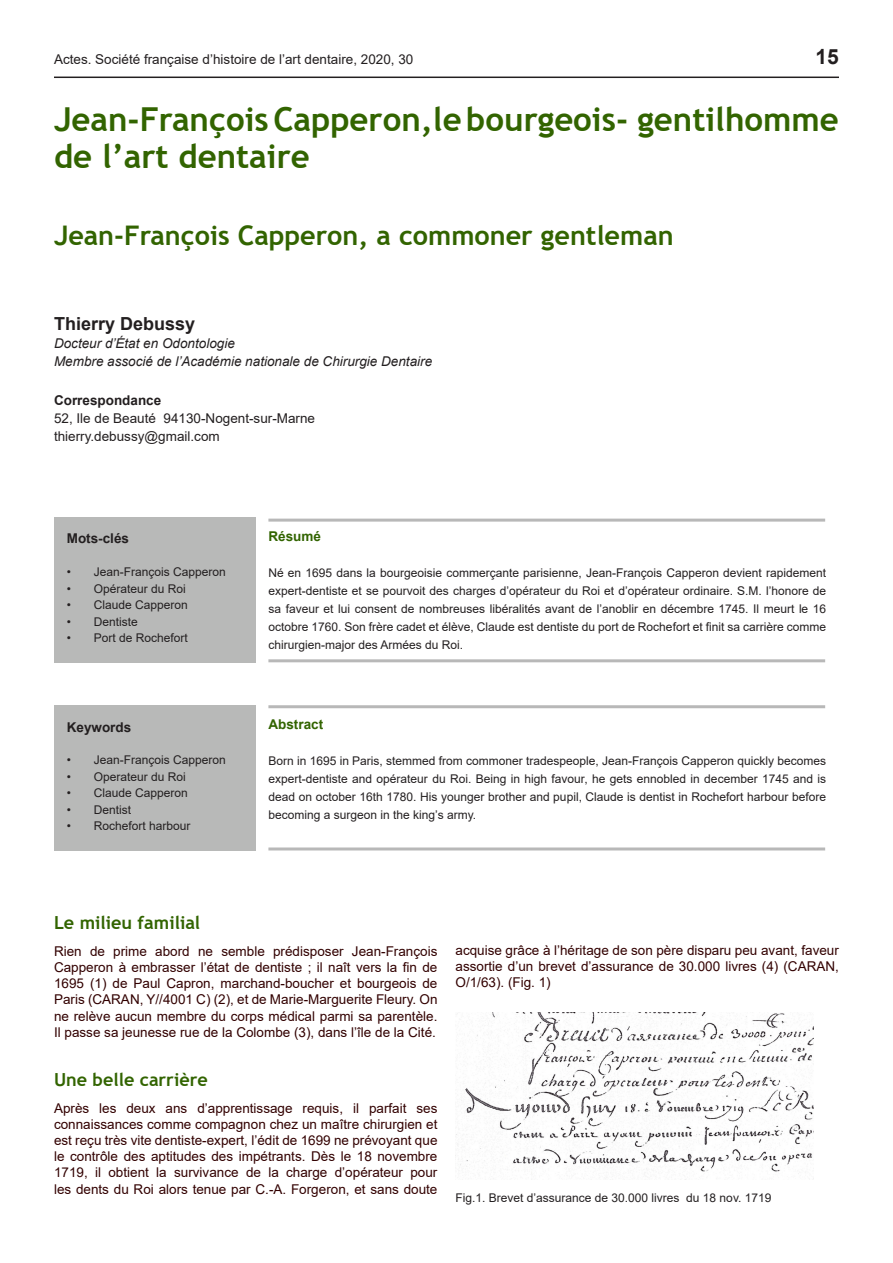
<style>
.page{position:relative;width:893px;height:1263px;background:#fff}
.page>*{position:absolute;margin:0;border:0;box-sizing:border-box;transform-origin:0 0}
.sous_titre{font:700 33px/36px "Trebuchet MS";color:#326400}
.sous_titre-2{font:700 27px "Trebuchet MS";color:#326400}
.t1{font:700 21px "Arial";color:#231f20}
.sous_titre-3{font:700 18px "Trebuchet MS";color:#326400}
.t2{font:700 18px "Arial";color:#231f20}
.corps{font:13.5px/16.2px "Arial";color:#320000;text-align:justify}
.t3{font:13.5px "Arial";color:#231f20}
.t4{font:italic 13.5px "Arial";color:#231f20}
.t5{font:700 13.5px "Arial";color:#231f20}
.corps-2{font:700 13.5px "Arial";color:#326400}
.corps-3{font:12px/18px "Arial";color:#231f20;text-align:justify}
</style>
<div class="page">
<hr style="left:54px;top:77px;width:785px;height:1px;background:#231f20">
<hr style="left:268px;top:519px;width:557px;height:3px;background:#b8b8b8">
<div style="left:54px;top:517px;width:202px;height:145px;background:#b8b9b8"></div>
<hr style="left:268px;top:659px;width:557px;height:3px;background:#b8b8b8">
<hr style="left:268px;top:705px;width:557px;height:3px;background:#b8b8b8">
<div style="left:54px;top:705px;width:202px;height:145px;background:#b8b9b8"></div>
<hr style="left:268px;top:847px;width:557px;height:3px;background:#b8b8b8">
<img style="left:455px;top:1013px;width:359px;height:166px">
<p class="t3" style="left:54px;top:50px;width:361px">Actes. Société française d’histoire de l’art dentaire, 2020, 30</p>
<p class="t1" style="left:816px;top:41px;width:25px">15</p>
<p class="sous_titre" style="left:54px;top:102px;width:786px">Jean-François Capperon,le bourgeois- gentilhomme de l’art dentaire</p>
<p class="sous_titre-2" style="left:54px;top:218px;width:621px">Jean-François Capperon, a commoner gentleman</p>
<p class="t2" style="left:54px;top:311px;width:143px">Thierry Debussy</p>
<p class="t4" style="left:54px;top:334px;width:182px">Docteur d’État en Odontologie</p>
<p class="t4" style="left:54px;top:352px;width:380px">Membre associé de l’Académie nationale de Chirurgie Dentaire</p>
<p class="t5" style="left:54px;top:391px;width:109px">Correspondance</p>
<p class="t3" style="left:54px;top:409px;width:263px">52, Ile de Beauté 94130-Nogent-sur-Marne</p>
<p class="t3" style="left:54px;top:427px;width:167px">thierry.debussy@gmail.com</p>
<p class="t5" style="left:67px;top:529px;width:64px">Mots-clés</p>
<p class="corps-3" style="left:67px;top:563px;width:161px">• Jean-François Capperon</p>
<p class="corps-3" style="left:67px;top:579px;width:121px">• Opérateur du Roi</p>
<p class="corps-3" style="left:67px;top:596px;width:123px">• Claude Capperon</p>
<p class="corps-3" style="left:67px;top:612px;width:73px">• Dentiste</p>
<p class="corps-3" style="left:67px;top:629px;width:123px">• Port de Rochefort</p>
<p class="t5" style="left:67px;top:717px;width:66px">Keywords</p>
<p class="corps-3" style="left:67px;top:751px;width:161px">• Jean-François Capperon</p>
<p class="corps-3" style="left:67px;top:767px;width:121px">• Operateur du Roi</p>
<p class="corps-3" style="left:67px;top:784px;width:123px">• Claude Capperon</p>
<p class="corps-3" style="left:67px;top:800px;width:66px">• Dentist</p>
<p class="corps-3" style="left:67px;top:817px;width:125px">• Rochefort harbour</p>
<p class="corps-2" style="left:268px;top:527px;width:54px">Résumé</p>
<p class="corps-3" style="left:268px;top:564px;width:559px">Né en 1695 dans la bourgeoisie commerçante parisienne, Jean-François Capperon devient rapidement expert-dentiste et se pourvoit des charges d’opérateur du Roi et d’opérateur ordinaire. S.M. l’honore de sa faveur et lui consent de nombreuses libéralités avant de l’anoblir en décembre 1745. Il meurt le 16 octobre 1760. Son frère cadet et élève, Claude est dentiste du port de Rochefort et finit sa carrière comme chirurgien-major des Armées du Roi.</p>
<p class="corps-2" style="left:268px;top:715px;width:56px">Abstract</p>
<p class="corps-3" style="left:268px;top:752px;width:559px">Born in 1695 in Paris, stemmed from commoner tradespeople, Jean-François Capperon quickly becomes expert-dentiste and opérateur du Roi. Being in high favour, he gets ennobled in december 1745 and is dead on october 16th 1780. His younger brother and pupil, Claude is dentist in Rochefort harbour before becoming a surgeon in the king’s army.</p>
<p class="sous_titre-3" style="left:54px;top:911px;width:148px">Le milieu familial</p>
<p class="corps" style="left:54px;top:943px;width:385px">Rien de prime abord ne semble prédisposer Jean-François Capperon à embrasser l’état de dentiste ; il naît vers la fin de 1695 (1) de Paul Capron, marchand-boucher et bourgeois de Paris (CARAN, Y//4001 C) (2), et de Marie-Marguerite Fleury. On ne relève aucun membre du corps médical parmi sa parentèle.<br>Il passe sa jeunesse rue de la Colombe (3), dans l’île de la Cité.</p>
<p class="sous_titre-3" style="left:54px;top:1068px;width:155px">Une belle carrière</p>
<p class="corps" style="left:54px;top:1099px;width:385px">Après les deux ans d’apprentissage requis, il parfait ses connaissances comme compagnon chez un maître chirurgien et est reçu très vite dentiste-expert, l’édit de 1699 ne prévoyant que le contrôle des aptitudes des impétrants. Dès le 18 novembre 1719, il obtient la survivance de la charge d’opérateur pour les dents du Roi alors tenue par C.-A. Forgeron, et sans doute</p>
<p class="corps" style="left:455px;top:942px;width:385px">acquise grâce à l’héritage de son père disparu peu avant, faveur assortie d’un brevet d’assurance de 30.000 livres (4) (CARAN, O/1/63). (Fig. 1)</p>
<p class="corps-3" style="left:455px;top:1188px;width:317px">Fig.1. Brevet d’assurance de 30.000 livres du 18 nov. 1719</p>
</div>
